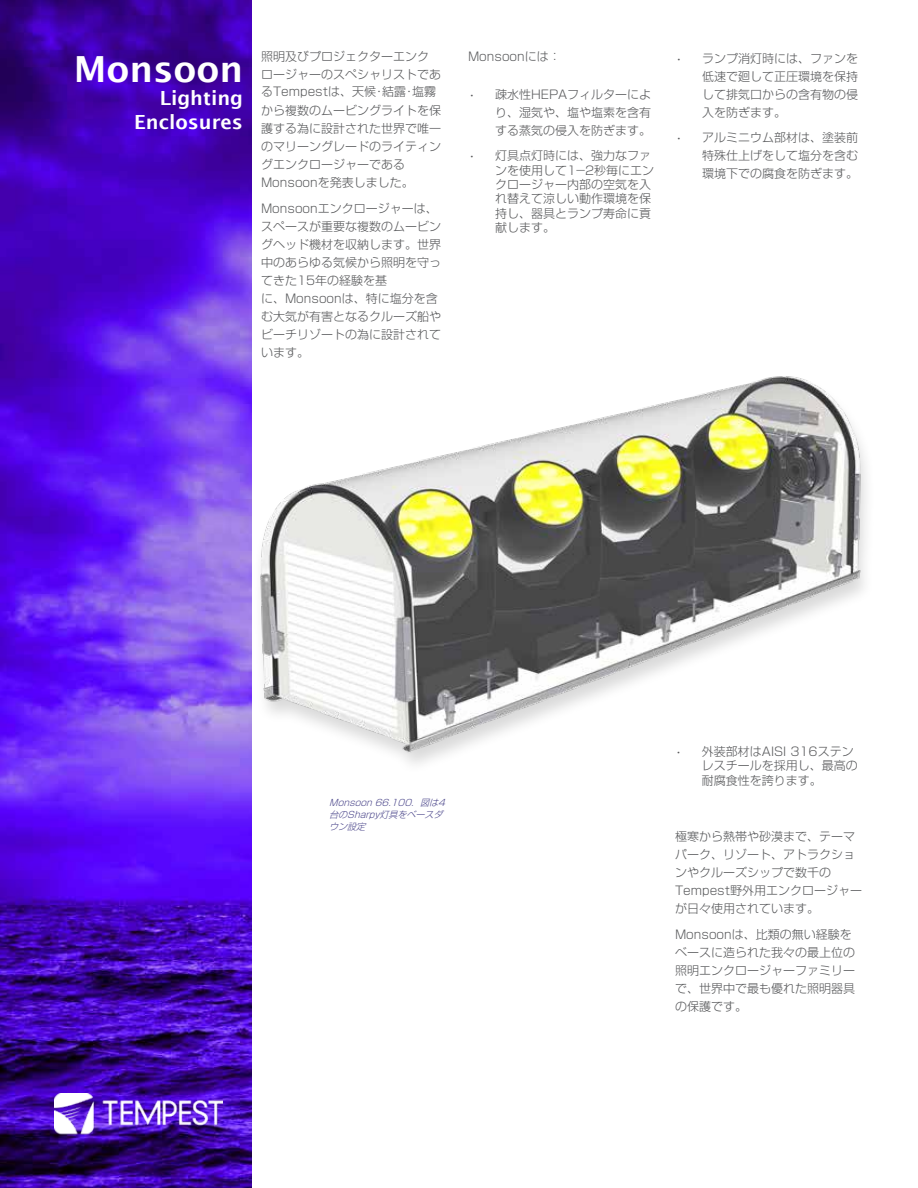
<style>
.page{position:relative;width:918px;height:1188px;background:#fff}
.page>*{position:absolute;margin:0;border:0;box-sizing:border-box;transform-origin:0 0}
.t1{font:600 36px "Lucida Sans";color:#fff}
.t2{font:600 19.5px/23.4px "Lucida Sans";color:#fff;text-align:right}
.t3{font:300 12px/18px "Shin Go Pr 6 N";color:#57585a}
.t4{font:italic 300 9px/12px "Shin Go Pr 6 N";color:#4a458a}
.s1{font-family:"Lucida Sans";font-weight:400}
</style>
<div class="page">
<img style="left:0;top:0;width:252px;height:1188px">
<img style="left:55px;top:1094px;width:167px;height:43px">
<img style="left:221px;top:332px;width:646px;height:444px">
<h1 class="t1" style="left:74px;top:48px;width:171px">Monsoon</h1>
<h2 class="t2" style="left:134px;top:86px;width:110px">Lighting<br>Enclosures</h2>
<p class="t3" style="left:261px;top:47px;width:181px">照明及びプロジェクターエンクロージャーのスペシャリストであ</p>
<p class="t3" style="left:261px;top:80px;width:181px;line-height:19.6px">るTempestは、天候･結露･塩霧から複数のムービングライトを保</p>
<p class="t3" style="left:261px;top:119px;width:181px">護する為に設計された世界で唯一のマリーングレードのライティングエンクロージャーである<br>Monsoonを発表しました。</p>
<p class="t3" style="left:261px;top:198px;width:181px">Monsoonエンクロージャーは、スペースが重要な複数のムービングヘッド機材を収納します。世界中のあらゆる気候から照明を守ってきた15年の経験を基<br>に、Monsoonは、特に塩分を含む大気が有害となるクルーズ船やビーチリゾートの為に設計されています。</p>
<p class="t3" style="left:468px;top:47px;width:94px">Monsoonには：</p>
<p class="t3" style="left:495px;top:84px;width:158px;text-align:justify;text-indent:-27px"><span class="s1">•</span> 疎水性HEPAフィルターにより、湿気や、塩や塩素を含有する蒸気の侵入を防ぎます。</p>
<p class="t3" style="left:495px;top:147px;width:161px;line-height:14.4px;text-indent:-27px"><span class="s1">•</span> 灯具点灯時には、強力なファンを使用して1-2秒毎にエンクロージャー内部の空気を入れ替えて涼しい動作環境を保持し、器具とランプ寿命に貢献します。</p>
<p class="t3" style="left:702px;top:48px;width:157px;text-align:justify;text-indent:-27px"><span class="s1">•</span> ランプ消灯時には、ファンを低速で廽して正圧環境を保持して排気口からの含有物の侵入を防ぎます。</p>
<p class="t3" style="left:702px;top:128px;width:157px;text-align:justify;text-indent:-27px"><span class="s1">•</span> アルミニウム部材は、塗装前特殊仕上げをして塩分を含む環境下での腐食を防ぎます。</p>
<p class="t4" style="left:329px;top:795px;width:121px">Monsoon66.100．図は4台のSharpy灯具をベースダウン設定</p>
<p class="t3" style="left:702px;top:743px;width:158px;line-height:14.4px;text-indent:-27px"><span class="s1">•</span> 外装部材はAISI 316ステンレスチールを採用し、最高の耐腐食性を誇ります。</p>
<p class="t3" style="left:675px;top:827px;width:189px">極寒から熱帯や砂漠まで、テーマパーク、リゾート、アトラクションやクルーズシップで数千の<br>Tempest野外用エンクロージャーが日々使用されています。</p>
<p class="t3" style="left:675px;top:924px;width:181px">Monsoonは、比類の無い経験をベースに造られた我々の最上位の照明エンクロージャーファミリーで、世界中で最も優れた照明器具の保護です。</p>
</div>
